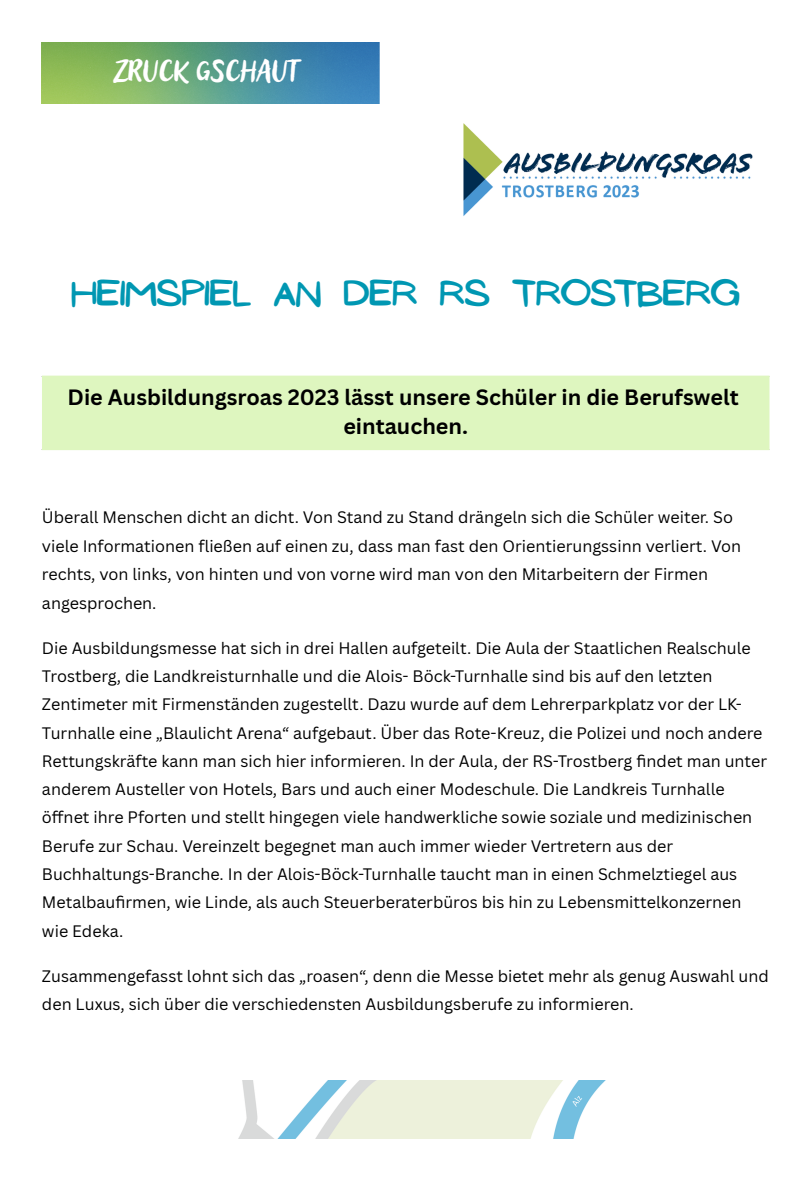
<style>
.page{position:relative;width:810px;height:1181px;background:#fff}
.page>*{position:absolute;margin:0;border:0;box-sizing:border-box;transform-origin:0 0}
.t1{font:40.5px "Adlery Pro Blockletter";color:#fff}
.t2{font:32.4px "NF Ananias Bold";color:#0097b2}
.t3{font:700 21.6px/29.2px "Canva Sans";color:#000;text-align:center}
.t4{font:16.2px/28.3px "Canva Sans";color:#000}
</style>
<div class="page">
<img style="left:42px;top:42px;width:337px;height:61px">
<img style="left:463px;top:123px;width:290px;height:93px">
<div style="left:43px;top:376px;width:726px;height:73px;background:#def6bf"></div>
<hr style="left:42px;top:377px;width:2px;height:71px;background:#def6bf">
<hr style="left:42px;top:375px;width:727px;height:2px;background:#def6bf">
<hr style="left:42px;top:448px;width:727px;height:2px;background:#def6bf">
<img style="left:239px;top:1080px;width:367px;height:58px">
<p class="t1" style="left:112px;top:42px;width:191px">Zruck gschaut</p>
<p class="t2" style="left:72px;top:275px;width:670px">HEIMSPIEL AN DER RS TROSTBERG</p>
<p class="t3" style="left:68px;top:382px;width:673px">Die Ausbildungsroas 2023 lässt unsere Schüler in die Berufswelt eintauchen.</p>
<p class="t4" style="left:42px;top:502px;width:701px">Überall Menschen dicht an dicht. Von Stand zu Stand drängeln sich die Schüler weiter. So viele Informationen fließen auf einen zu, dass man fast den Orientierungssinn verliert. Von rechts, von links, von hinten und von vorne wird man von den Mitarbeitern der Firmen angesprochen.</p>
<p class="t4" style="left:42px;top:633px;width:727px">Die Ausbildungsmesse hat sich in drei Hallen aufgeteilt. Die Aula der Staatlichen Realschule Trostberg, die Landkreisturnhalle und die Alois- Böck-Turnhalle sind bis auf den letzten Zentimeter mit Firmenständen zugestellt. Dazu wurde auf dem Lehrerparkplatz vor der LK-Turnhalle eine „Blaulicht Arena“ aufgebaut. Über das Rote-Kreuz, die Polizei und noch andere Rettungskräfte kann man sich hier informieren. In der Aula, der RS-Trostberg fi ndet man unter anderem Austeller von Hotels, Bars und auch einer Modeschule. Die Landkreis Turnhalle öffnet ihre Pforten und stellt hingegen viele handwerkliche sowie soziale und medizinischen Berufe zur Schau. Vereinzelt begegnet man auch immer wieder Vertretern aus der Buchhaltungs-Branche. In der Alois-Böck-Turnhalle taucht man in einen Schmelztiegel aus Metalbaufi rmen, wie Linde, als auch Steuerberaterbüros bis hin zu Lebensmittelkonzernen wie Edeka.</p>
<p class="t4" style="left:42px;top:961px;width:728px">Zusammengefasst lohnt sich das „roasen“, denn die Messe bietet mehr als genug Auswahl und den Luxus, sich über die verschiedensten Ausbildungsberufe zu informieren.</p>
</div>
